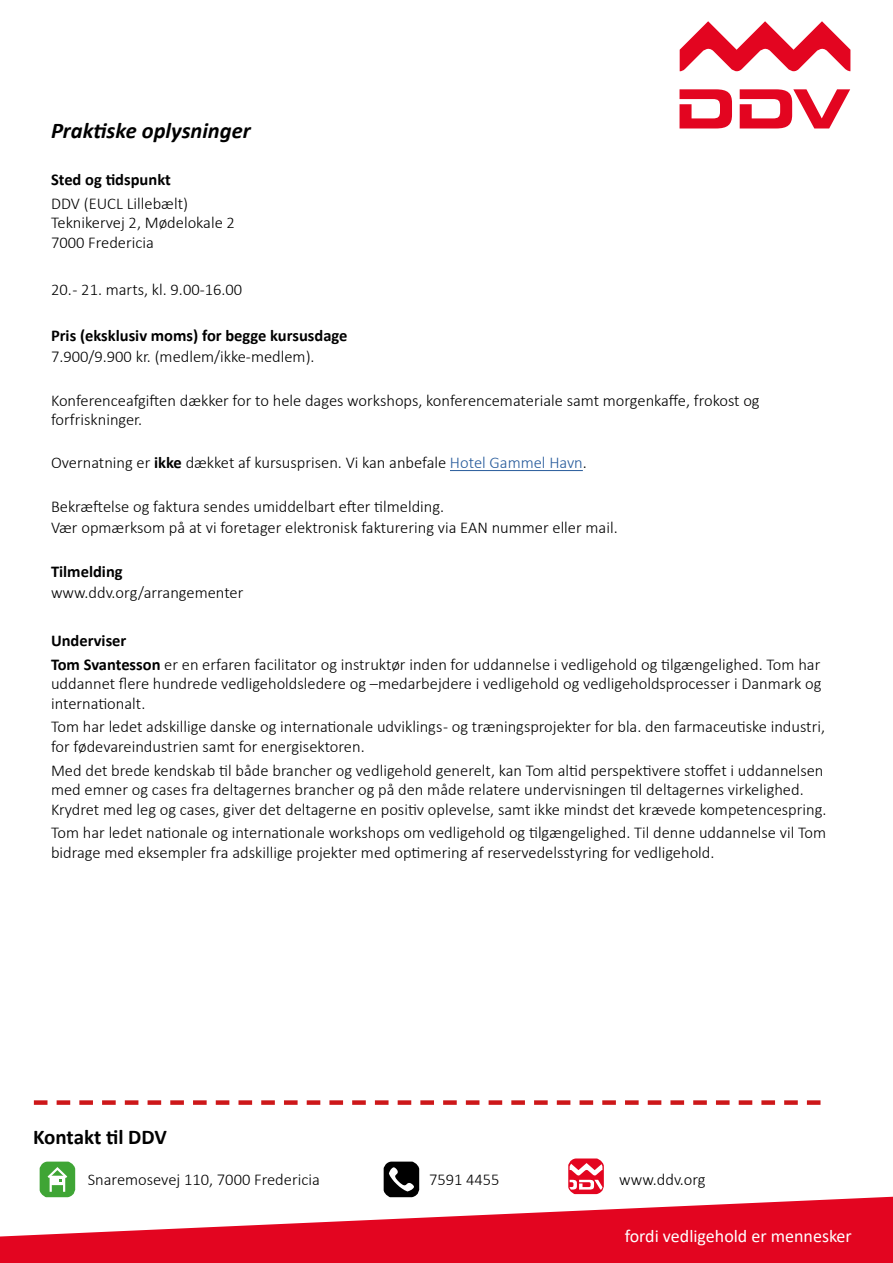
<style>
.page{position:relative;width:893px;height:1263px;background:#fff}
.page>*{position:absolute;margin:0;border:0;box-sizing:border-box;transform-origin:0 0}
.t1{font:italic 700 22.5px "Calibri";color:#000}
.t2{font:700 21px "Calibri";letter-spacing:-.01em;color:#000}
.t3{font:18px "Calibri";color:#fff}
.t4{font:300 16.5px/19.5px "Calibri";color:#000}
.t5{font:700 16.5px "Calibri";color:#000}
.s1{font-weight:700}
.s2{color:#275b9b}
</style>
<div class="page">
<svg style="left:0;top:1197px;width:893px;height:66px;fill:#e30520"></svg>
<svg style="left:679px;top:89px;width:53px;height:39px"></svg>
<svg style="left:740px;top:89px;width:110px;height:39px"></svg>
<svg style="left:680px;top:21px;width:170px;height:51px"></svg>
<hr style="left:450px;top:470px;width:133px;height:1px;background:#275b9b">
<svg style="left:39px;top:1161px;width:37px;height:37px"></svg>
<svg style="left:383px;top:1161px;width:37px;height:37px"></svg>
<svg style="left:568px;top:1158px;width:36px;height:37px"></svg>
<svg style="left:34px;top:1100px;width:786px;height:5px"></svg>
<h1 class="t1" style="left:51px;top:114px;width:201px">Praktiske oplysninger</h1>
<p class="t5" style="left:51px;top:168px;width:121px">Sted og tidspunkt</p>
<p class="t4" style="left:51px;top:194px;width:185px">DDV (EUCL Lillebælt)<br>Teknikervej 2, Mødelokale 2<br>7000 Fredericia</p>
<p class="t4" style="left:51px;top:280px;width:193px">20. - 21. marts, kl. 9.00-16.00</p>
<p class="t5" style="left:51px;top:324px;width:298px">Pris (eksklusiv moms) for begge kursusdage</p>
<p class="t4" style="left:51px;top:347px;width:265px">7.900/9.900 kr. (medlem/ikke-medlem).</p>
<p class="t4" style="left:51px;top:390px;width:710px">Konferenceafgiften dækker for to hele dages workshops, konferencemateriale samt morgenkaffe, frokost og forfriskninger.</p>
<p class="t4" style="left:51px;top:453px;width:537px">Overnatning er <span class="s1">ikke</span> dækket af kursusprisen. Vi kan anbefale <span class="s2">Hotel Gammel Havn</span>.</p>
<p class="t4" style="left:51px;top:495px;width:568px;line-height:21.6px">Bekræftelse og faktura sendes umiddelbart efter tilmelding.<br>Vær opmærksom på at vi foretager elektronisk fakturering via EAN nummer eller mail.</p>
<p class="t5" style="left:51px;top:559px;width:73px">Tilmelding</p>
<p class="t4" style="left:51px;top:583px;width:194px">www.ddv.org/arrangementer</p>
<p class="t4" style="left:51px;top:628px;width:771px;line-height:23.7px"><span class="s1">Underviser<br>Tom Svantesson</span> er en erfaren facilitator og instruktør inden for uddannelse i vedligehold og tilgængelighed. Tom har</p>
<p class="t4" style="left:51px;top:674px;width:772px">uddannet flere hundrede vedligeholdsledere og –medarbejdere i vedligehold og vedligeholdsprocesser i Danmark og internationalt.</p>
<p class="t4" style="left:51px;top:717px;width:775px">Tom har ledet adskillige danske og internationale udviklings - og træningsprojekter for bla. den farmaceutiske industri, for fødevareindustrien samt for energisektoren.</p>
<p class="t4" style="left:51px;top:760px;width:777px">Med det brede kendskab til både brancher og vedligehold generelt, kan Tom altid perspektivere stoffet i uddannelsen med emner og cases fra deltagernes brancher og på den måde relatere undervisningen til deltagernes virkelighed.<br>Krydret med leg og cases, giver det deltagerne en positiv oplevelse, samt ikke mindst det krævede kompetencespring.</p>
<p class="t4" style="left:51px;top:823px;width:776px">Tom har ledet nationale og internationale workshops om vedligehold og tilgængelighed. Til denne uddannelse vil Tom bidrage med eksempler fra adskillige projekter med optimering af reservedelsstyring for vedligehold.</p>
<p class="t2" style="left:33px;top:1122px;width:135px">Kontakt til DDV</p>
<p class="t4" style="left:88px;top:1169px;width:234px">Snaremosevej 110, 7000 Fredericia</p>
<p class="t4" style="left:429px;top:1169px;width:72px">7591 4455</p>
<p class="t4" style="left:619px;top:1169px;width:88px">www.ddv.org</p>
<p class="t3" style="left:625px;top:1223px;width:229px">fordi vedligehold er mennesker</p>
</div>
